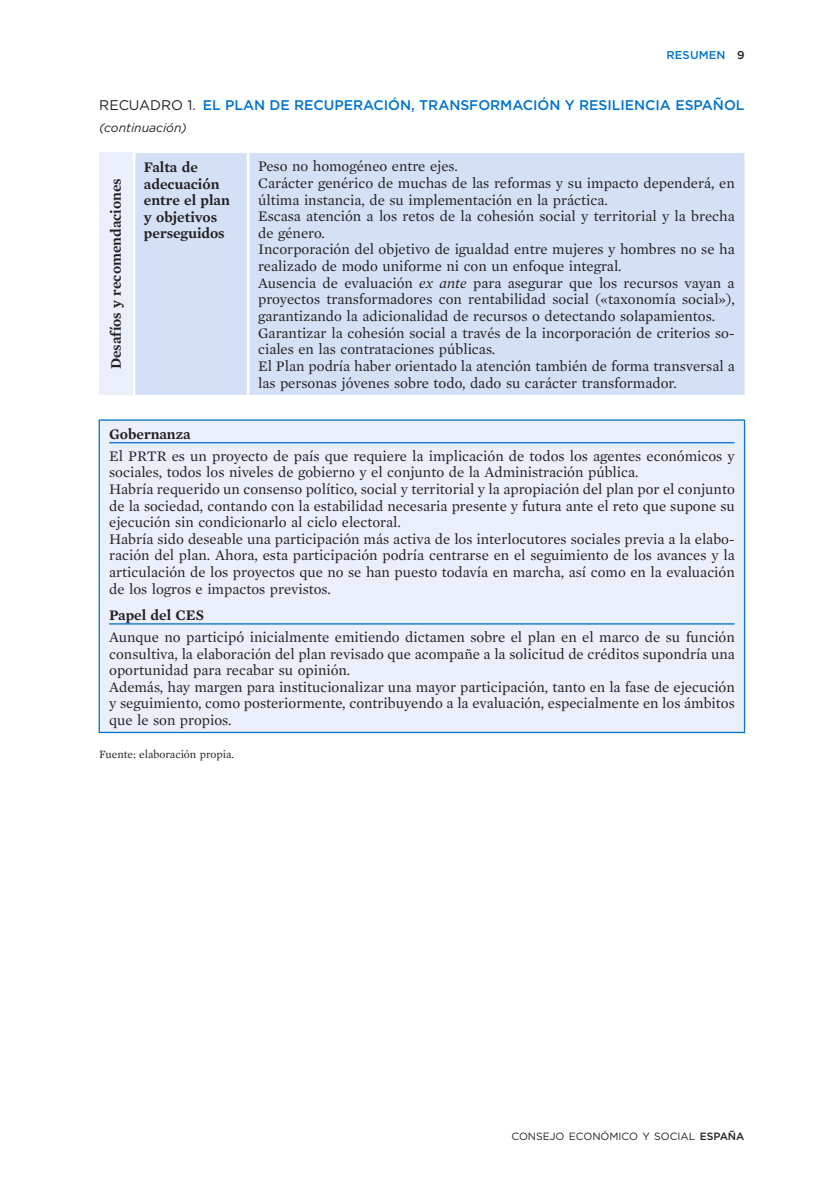
<style>
.page{position:relative;width:819px;height:1191px;background:#fff}
.page>*{position:absolute;margin:0;border:0;box-sizing:border-box;transform-origin:0 0}
.t1{font:14.88px/16.6px "Mercury Text G1";color:#231f20}
.t2{font:600 14.88px/16.6px "Mercury Text G1";color:#231f20}
.t3{font:500 14px "Gotham";letter-spacing:-.005em;color:#0073ce}
.t4{font:italic 12.25px "Gotham";letter-spacing:-.005em;color:#231f20}
.t5{font:11.38px "Mercury Text G1";color:#231f20}
.t6{font:500 11.38px "Gotham";letter-spacing:.01em;color:#0073ce}
.t7{font:10.5px "Gotham";letter-spacing:-.005em;color:#231f20}
.s1{color:#231f20}
.s2{font-weight:400;color:#231f20}
.s3{font-style:italic}
.s4{font-weight:500}
</style>
<div class="page">
<div style="left:99px;top:153px;width:35px;height:242px;background:#ebeffb"></div>
<div style="left:135px;top:153px;width:609px;height:242px;background:#d4e0f6"></div>
<hr style="left:133px;top:153px;width:2px;height:242px;background:#fff">
<hr style="left:247px;top:153px;width:2px;height:242px;background:#fff">
<div style="left:99px;top:420px;width:645px;height:312px;background:#ebeffb"></div>
<hr style="left:99px;top:419px;width:646px;height:2px;background:#0073ce">
<hr style="left:99px;top:421px;width:1px;height:311px;background:#0073ce">
<hr style="left:743px;top:421px;width:2px;height:311px;background:#0073ce">
<hr style="left:99px;top:732px;width:646px;height:1px;background:#0073ce">
<hr style="left:109px;top:442px;width:625px;height:1px;background:#0073ce">
<hr style="left:109px;top:623px;width:625px;height:1px;background:#0073ce">
<p class="t6" style="left:666px;top:47px;width:79px">RESUMEN <span class="s1">9</span></p>
<p class="t3" style="left:99px;top:96px;width:646px"><span class="s2">RECUADRO 1.</span> EL PLAN DE RECUPERACIÓN, TRANSFORMACIÓN Y RESILIENCIA ESPAÑOL</p>
<p class="t4" style="left:99px;top:120px;width:89px">(continuación)</p>
<p class="t2" style="left:144px;top:159px;width:87px">Falta de adecuación entre el plan y objetivos perseguidos</p>
<p class="t1" style="left:258px;top:158px;width:478px">Peso no homogéneo entre ejes.<br>Carácter genérico de muchas de las reformas y su impacto dependerá, en última instancia, de su implementación en la práctica.<br>Escasa atención a los retos de la cohesión social y territorial y la brecha de género.<br>Incorporación del objetivo de igualdad entre mujeres y hombres no se ha realizado de modo uniforme ni con un enfoque integral.<br>Ausencia de evaluación <span class="s3">ex ante</span> para asegurar que los recursos vayan a proyectos transformadores con rentabilidad social («taxonomía social»), garantizando la adicionalidad de recursos o detectando solapamientos.<br>Garantizar la cohesión social a través de la incorporación de criterios so&shy;ciales en las contrataciones públicas.<br>El Plan podría haber orientado la atención también de forma transversal a las personas jóvenes sobre todo, dado su carácter transformador.</p>
<p class="t2" style="left:109px;top:426px;width:83px">Gobernanza</p>
<p class="t1" style="left:109px;top:447px;width:627px">El PRTR es un proyecto de país que requiere la implicación de todos los agentes económicos y sociales, todos los niveles de gobierno y el conjunto de la Administración pública.<br>Habría requerido un consenso político, social y territorial y la apropiación del plan por el conjunto de la sociedad, contando con la estabilidad necesaria presente y futura ante el reto que supone su ejecución sin condicionarlo al ciclo electoral.<br>Habría sido deseable una participación más activa de los interlocutores sociales previa a la elabo&shy;ración del plan. Ahora, esta participación podría centrarse en el seguimiento de los avances y la articulación de los proyectos que no se han puesto todavía en marcha, así como en la evaluación de los logros e impactos previstos.</p>
<p class="t2" style="left:109px;top:607px;width:96px">Papel del CES</p>
<p class="t1" style="left:109px;top:629px;width:627px">Aunque no participó inicialmente emitiendo dictamen sobre el plan en el marco de su función consultiva, la elaboración del plan revisado que acompañe a la solicitud de créditos supondría una oportunidad para recabar su opinión.<br>Además, hay margen para institucionalizar una mayor participación, tanto en la fase de ejecución y seguimiento, como posteriormente, contribuyendo a la evaluación, especialmente en los ámbitos que le son propios.</p>
<p class="t5" style="left:99px;top:747px;width:136px">Fuente: elaboración propia.</p>
<p class="t2" style="left:107px;top:369px;width:192px;rotate:-90deg">Desafíos y recomendaciones</p>
<p class="t7" style="left:511px;top:1129px;width:234px">CONSEJO ECONÓMICO Y SOCIAL <span class="s4">ESPAÑA</span></p>
</div>
